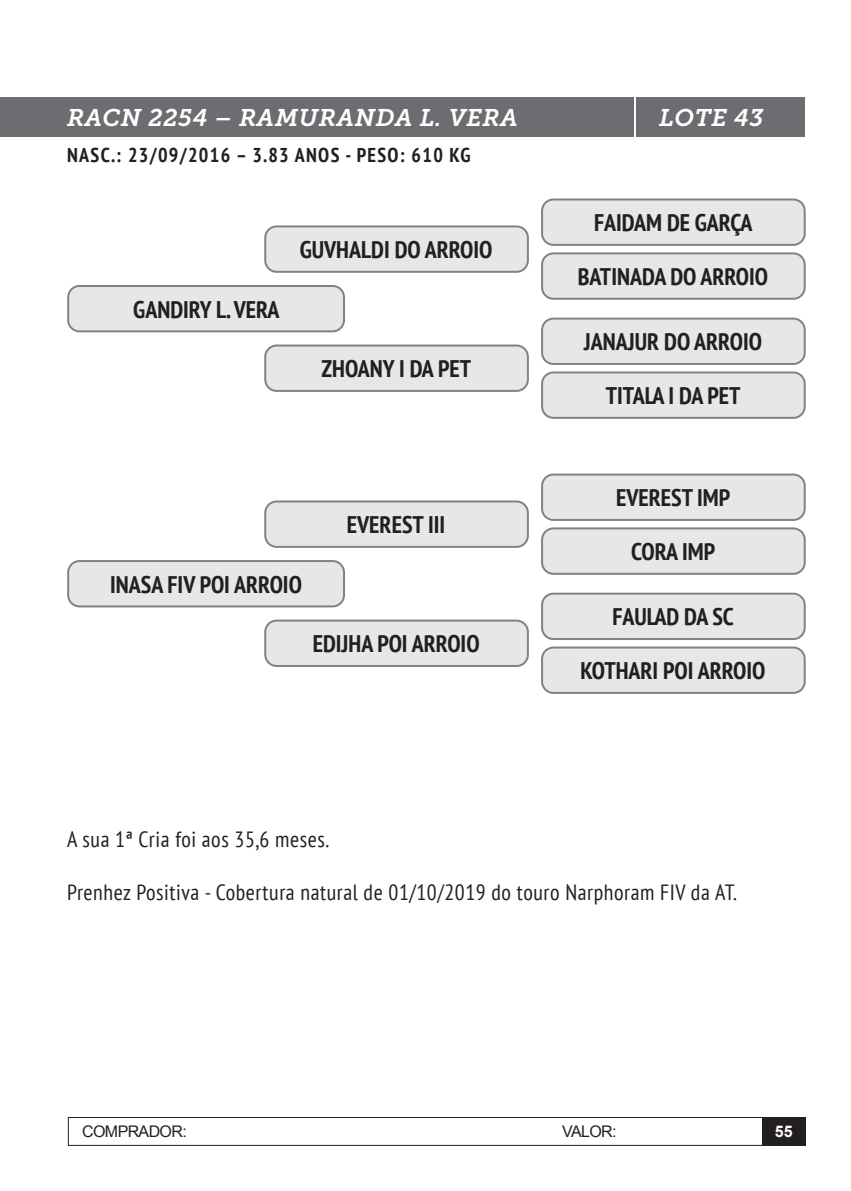
<style>
.page{position:relative;width:851px;height:1191px;background:#fff}
.page>*{position:absolute;margin:0;border:0;box-sizing:border-box;transform-origin:0 0}
.t1{font:700 condensed 24px "PT Sans";color:#231f20}
.t2{font:italic 24px "Museo Slab 700";letter-spacing:.025em;color:#fff}
.t3{font:condensed 22px "PT Sans";letter-spacing:.025em;color:#231f20}
.t4{font:700 condensed 20px "PT Sans";letter-spacing:.065em;color:#231f20}
.t5{font:16px "Arial";letter-spacing:-.04em;color:#231f20}
.t6{font:700 16px "Arial";color:#fff}
</style>
<div class="page">
<div style="left:68px;top:1117px;width:737px;height:28px;border:1px solid #231f20"></div>
<div style="left:762px;top:1117px;width:43px;height:28px;background:#231f20"></div>
<div style="left:636px;top:97px;width:168px;height:40px;background:#6c6d70"></div>
<div style="left:0;top:97px;width:12px;height:40px;background:#6c6d70"></div>
<div style="left:5px;top:97px;width:628px;height:40px;background:#6c6d70"></div>
<div style="left:68px;top:286px;width:276px;height:45px;background:#e6e7e9;border-radius:11px"></div>
<div style="left:67px;top:285px;width:278px;height:47px;border:2px solid #808285;border-radius:11px"></div>
<div style="left:68px;top:561px;width:276px;height:45px;background:#e6e7e9;border-radius:11px"></div>
<div style="left:67px;top:560px;width:278px;height:47px;border:2px solid #808285;border-radius:11px"></div>
<div style="left:265px;top:226px;width:263px;height:46px;background:#e6e7e9;border-radius:11px"></div>
<div style="left:264px;top:225px;width:265px;height:48px;border:2px solid #808285;border-radius:11px"></div>
<div style="left:265px;top:501px;width:263px;height:46px;background:#e6e7e9;border-radius:11px"></div>
<div style="left:264px;top:500px;width:265px;height:48px;border:2px solid #808285;border-radius:11px"></div>
<div style="left:542px;top:199px;width:262px;height:46px;background:#e6e7e9;border-radius:11px"></div>
<div style="left:541px;top:198px;width:264px;height:48px;border:2px solid #808285;border-radius:11px"></div>
<div style="left:542px;top:474px;width:262px;height:46px;background:#e6e7e9;border-radius:11px"></div>
<div style="left:541px;top:473px;width:264px;height:48px;border:2px solid #808285;border-radius:11px"></div>
<div style="left:542px;top:318px;width:262px;height:46px;background:#e6e7e9;border-radius:11px"></div>
<div style="left:541px;top:317px;width:264px;height:48px;border:2px solid #808285;border-radius:11px"></div>
<div style="left:542px;top:593px;width:262px;height:46px;background:#e6e7e9;border-radius:11px"></div>
<div style="left:541px;top:592px;width:264px;height:48px;border:2px solid #808285;border-radius:11px"></div>
<div style="left:542px;top:253px;width:262px;height:46px;background:#e6e7e9;border-radius:11px"></div>
<div style="left:541px;top:252px;width:264px;height:48px;border:2px solid #808285;border-radius:11px"></div>
<div style="left:542px;top:528px;width:262px;height:46px;background:#e6e7e9;border-radius:11px"></div>
<div style="left:541px;top:527px;width:264px;height:48px;border:2px solid #808285;border-radius:11px"></div>
<div style="left:542px;top:372px;width:262px;height:46px;background:#e6e7e9;border-radius:11px"></div>
<div style="left:541px;top:371px;width:264px;height:48px;border:2px solid #808285;border-radius:11px"></div>
<div style="left:542px;top:647px;width:262px;height:46px;background:#e6e7e9;border-radius:11px"></div>
<div style="left:541px;top:646px;width:264px;height:48px;border:2px solid #808285;border-radius:11px"></div>
<div style="left:265px;top:345px;width:263px;height:46px;background:#e6e7e9;border-radius:11px"></div>
<div style="left:264px;top:344px;width:265px;height:48px;border:2px solid #808285;border-radius:11px"></div>
<div style="left:265px;top:620px;width:263px;height:46px;background:#e6e7e9;border-radius:11px"></div>
<div style="left:264px;top:619px;width:265px;height:48px;border:2px solid #808285;border-radius:11px"></div>
<p class="t2" style="left:67px;top:104px;width:452px">RACN 2254 – RAMURANDA L. VERA</p>
<p class="t2" style="left:659px;top:104px;width:106px">LOTE 43</p>
<p class="t4" style="left:67px;top:141px;width:404px">NASC.: 23/09/2016 – 3.83 ANOS - PESO: 610 KG</p>
<p class="t1" style="left:133px;top:293px;width:148px">GANDIRY L. VERA</p>
<p class="t1" style="left:300px;top:234px;width:194px">GUVHALDI DO ARROIO</p>
<p class="t1" style="left:321px;top:353px;width:151px">ZHOANY I DA PET</p>
<p class="t1" style="left:347px;top:509px;width:100px">EVEREST III</p>
<p class="t1" style="left:110px;top:568px;width:193px">INASA FIV POI ARROIO</p>
<p class="t1" style="left:312px;top:628px;width:168px">EDIJHA POI ARROIO</p>
<p class="t1" style="left:594px;top:207px;width:160px">FAIDAM DE GARÇA</p>
<p class="t1" style="left:577px;top:261px;width:192px">BATINADA DO ARROIO</p>
<p class="t1" style="left:584px;top:326px;width:179px">JANAJUR DO ARROIO</p>
<p class="t1" style="left:605px;top:380px;width:136px">TITALA I DA PET</p>
<p class="t1" style="left:616px;top:482px;width:116px">EVEREST IMP</p>
<p class="t1" style="left:631px;top:536px;width:86px">CORA IMP</p>
<p class="t1" style="left:612px;top:601px;width:123px">FAULAD DA SC</p>
<p class="t1" style="left:580px;top:655px;width:186px">KOTHARI POI ARROIO</p>
<p class="t3" style="left:67px;top:825px;width:263px">A sua 1ª Cria foi aos 35,6 meses.</p>
<p class="t3" style="left:67px;top:878px;width:671px">Prenhez Positiva - Cobertura natural de 01/10/2019 do touro Narphoram FIV da AT.</p>
<p class="t5" style="left:82px;top:1121px;width:106px">COMPRADOR:</p>
<p class="t5" style="left:562px;top:1121px;width:56px">VALOR:</p>
<p class="t6" style="left:774px;top:1121px;width:19px">55</p>
</div>
